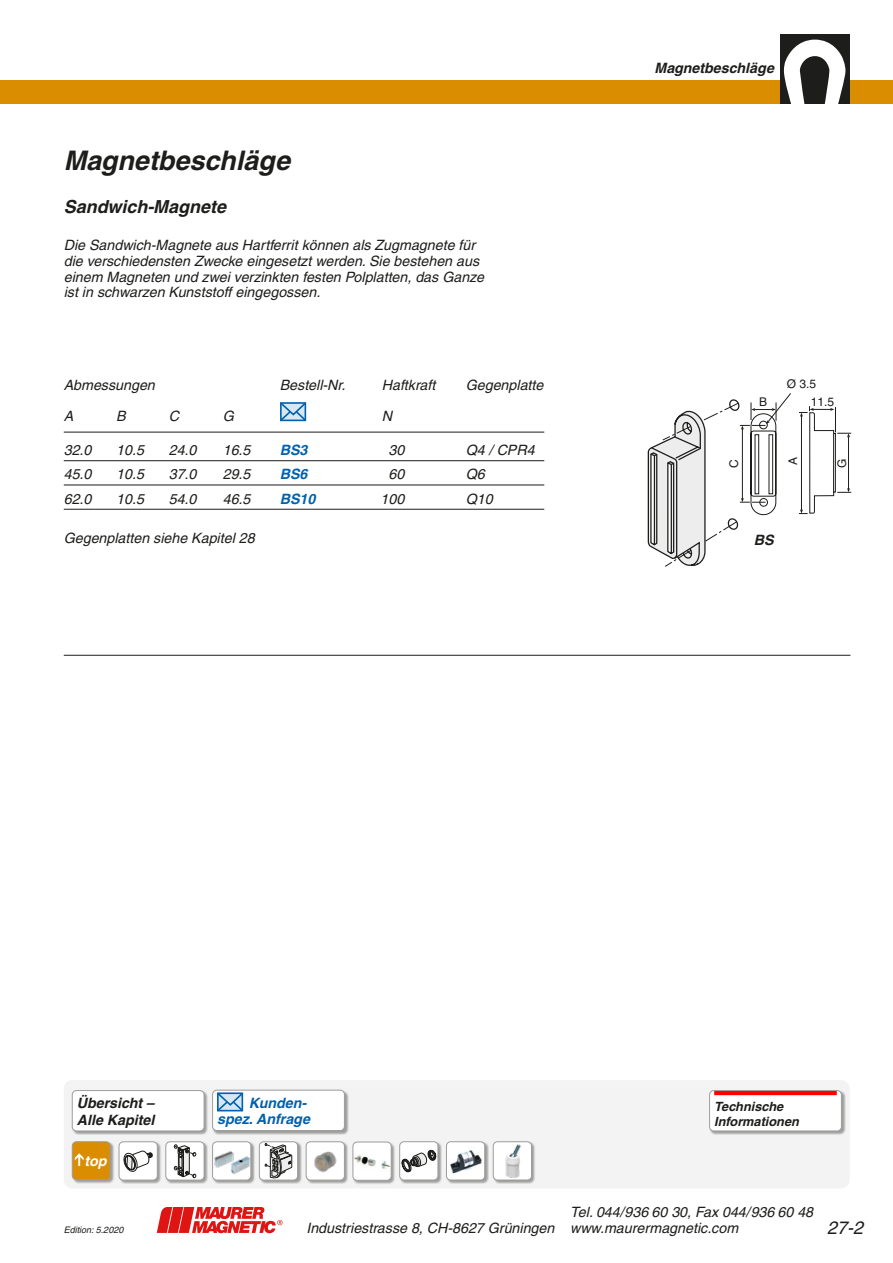
<style>
.page{position:relative;width:893px;height:1263px;background:#fff}
.page>*{position:absolute;margin:0;border:0;box-sizing:border-box;transform-origin:0 0}
.t1{font:italic 700 27px "Helvetica";color:#1d1d1b}
.t2{font:italic 700 18px "Helvetica";color:#1d1d1b}
.t3{font:italic 18px "Helvetica";color:#1d1d1b}
.t4{font:italic 14.25px/15.8px "Helvetica";color:#1d1d1b}
.t5{font:italic 700 14.25px/16.5px "Helvetica";color:#1d1d1b}
.t6{font:italic 700 14.25px/16.5px "Helvetica";color:#0061ae;text-align:right}
.t7{font:italic 700 14.25px "Helvetica";color:#fff}
.t8{font:italic 700 12.75px/15px "Helvetica";color:#1d1d1b}
.t9{font:12px "Helvetica";color:#1d1d1b}
.t10{font:italic 9px "Helvetica";color:#1d1d1b}
</style>
<div class="page">
<div style="left:0;top:81px;width:893px;height:23px;background:#da8d00"></div>
<div style="left:780px;top:34px;width:70px;height:70px;background:#1d1d1b"></div>
<svg style="left:784px;top:40px;width:61px;height:64px"></svg>
<svg style="left:157px;top:1207px;width:125px;height:26px"></svg>
<svg style="left:647px;top:393px;width:204px;height:174px"></svg>
<svg style="left:280px;top:402px;width:27px;height:20px"></svg>
<hr style="left:64px;top:655px;width:786px;height:1px;background:#1d1d1b">
<div style="left:64px;top:1080px;width:786px;height:108px;background:#f3f3f3;border-radius:9px"></div>
<div style="left:166px;top:1141px;width:42px;height:43px;background:#1d1d1b;opacity:.4"></div>
<div style="left:166px;top:1142px;width:38px;height:38px;background:#fff;border-radius:4px"></div>
<svg style="left:174px;top:1145px;width:22px;height:33px"></svg>
<div style="left:165px;top:1141px;width:39px;height:39px;border:1px solid #9d9d9c;border-radius:4px"></div>
<div style="left:119px;top:1141px;width:42px;height:43px;background:#1d1d1b;opacity:.4"></div>
<div style="left:119px;top:1142px;width:38px;height:38px;background:#fff;border-radius:4px"></div>
<svg style="left:123px;top:1150px;width:30px;height:22px"></svg>
<div style="left:119px;top:1141px;width:39px;height:39px;border:1px solid #9d9d9c;border-radius:4px"></div>
<div style="left:212px;top:1141px;width:43px;height:43px;background:#1d1d1b;opacity:.4"></div>
<div style="left:213px;top:1142px;width:38px;height:38px;background:#fff;border-radius:4px"></div>
<img style="left:213px;top:1151px;width:38px;height:29px">
<div style="left:212px;top:1141px;width:39px;height:39px;border:1px solid #9d9d9c;border-radius:4px"></div>
<div style="left:259px;top:1141px;width:43px;height:43px;background:#1d1d1b;opacity:.4"></div>
<div style="left:259px;top:1142px;width:39px;height:38px;background:#fff;border-radius:4px"></div>
<svg style="left:265px;top:1143px;width:27px;height:35px"></svg>
<div style="left:259px;top:1141px;width:39px;height:39px;border:1px solid #9d9d9c;border-radius:4px"></div>
<div style="left:306px;top:1141px;width:43px;height:43px;background:#1d1d1b;opacity:.4"></div>
<div style="left:306px;top:1142px;width:38px;height:38px;background:#fff;border-radius:4px"></div>
<img style="left:314px;top:1151px;width:23px;height:22px">
<div style="left:306px;top:1141px;width:39px;height:39px;border:1px solid #9d9d9c;border-radius:4px"></div>
<div style="left:446px;top:1141px;width:43px;height:43px;background:#1d1d1b;opacity:.4"></div>
<div style="left:446px;top:1142px;width:39px;height:38px;background:#fff;border-radius:4px"></div>
<img style="left:450px;top:1150px;width:32px;height:24px">
<div style="left:446px;top:1141px;width:39px;height:39px;border:1px solid #9d9d9c;border-radius:4px"></div>
<div style="left:493px;top:1141px;width:43px;height:43px;background:#1d1d1b;opacity:.4"></div>
<img style="left:493px;top:1142px;width:38px;height:38px">
<div style="left:493px;top:1141px;width:39px;height:39px;border:1px solid #9d9d9c;border-radius:4px"></div>
<div style="left:399px;top:1141px;width:43px;height:43px;background:#1d1d1b;opacity:.4"></div>
<div style="left:400px;top:1142px;width:38px;height:38px;background:#fff;border-radius:4px"></div>
<svg style="left:402px;top:1150px;width:34px;height:22px"></svg>
<div style="left:399px;top:1141px;width:39px;height:39px;border:1px solid #9d9d9c;border-radius:4px"></div>
<div style="left:353px;top:1142px;width:42px;height:42px;background:#1d1d1b;opacity:.4"></div>
<div style="left:353px;top:1142px;width:38px;height:38px;background:#fff;border-radius:4px"></div>
<img style="left:355px;top:1155px;width:35px;height:14px">
<div style="left:353px;top:1141px;width:39px;height:40px;border:1px solid #9d9d9c;border-radius:4px"></div>
<div style="left:72px;top:1141px;width:43px;height:43px;background:#1d1d1b;opacity:.4"></div>
<div style="left:72px;top:1142px;width:38px;height:37px;background:#da8d00;border-radius:4px"></div>
<div style="left:72px;top:1141px;width:39px;height:39px;border:1px solid #9d9d9c;border-radius:4px"></div>
<svg style="left:75px;top:1153px;width:9px;height:13px"></svg>
<hr style="left:64px;top:432px;width:480px;height:1px;background:#1d1d1b">
<hr style="left:64px;top:460px;width:480px;height:1px;background:#1d1d1b">
<hr style="left:64px;top:485px;width:480px;height:1px;background:#1d1d1b">
<hr style="left:64px;top:509px;width:480px;height:1px;background:#1d1d1b">
<div style="left:212px;top:1090px;width:137px;height:45px;background:#1d1d1b;opacity:.4"></div>
<div style="left:213px;top:1090px;width:131px;height:40px;background:#fff;border-radius:4px"></div>
<div style="left:212px;top:1090px;width:133px;height:41px;border:1px solid #9d9d9c;border-radius:4px"></div>
<div style="left:72px;top:1090px;width:137px;height:45px;background:#1d1d1b;opacity:.4"></div>
<div style="left:72px;top:1090px;width:132px;height:41px;background:#fff;border-radius:4px"></div>
<div style="left:72px;top:1090px;width:132px;height:41px;border:1px solid #9d9d9c;border-radius:4px"></div>
<svg style="left:216px;top:1091px;width:29px;height:21px"></svg>
<div style="left:709px;top:1090px;width:137px;height:45px;background:#1d1d1b;opacity:.4"></div>
<div style="left:710px;top:1090px;width:131px;height:41px;background:#fff;border-radius:4px"></div>
<hr style="left:714px;top:1091px;width:123px;height:4px;background:#f00">
<div style="left:709px;top:1090px;width:133px;height:41px;border:1px solid #9d9d9c;border-radius:4px"></div>
<h1 class="t1" style="left:64px;top:144px;width:228px">Magnetbeschläge</h1>
<p class="t2" style="left:64px;top:196px;width:164px">Sandwich-Magnete</p>
<p class="t4" style="left:64px;top:237px;width:422px">Die Sandwich-Magnete aus Hartferrit können als Zugmagnete für die verschiedensten Zwecke eingesetzt werden. Sie bestehen aus einem Magneten und zwei verzinkten festen Polplatten, das Ganze ist in schwarzen Kunststoff eingegossen.</p>
<p class="t4" style="left:64px;top:377px;width:93px">Abmessungen</p>
<p class="t4" style="left:280px;top:377px;width:67px">Bestell-Nr.</p>
<p class="t4" style="left:382px;top:377px;width:55px">Haftkraft</p>
<p class="t4" style="left:466px;top:377px;width:79px">Gegenplatte</p>
<p class="t4" style="left:64px;top:408px;width:11px">A</p>
<p class="t4" style="left:116px;top:408px;width:11px">B</p>
<p class="t4" style="left:169px;top:408px;width:12px">C</p>
<p class="t4" style="left:223px;top:408px;width:13px">G</p>
<p class="t4" style="left:382px;top:408px;width:12px">N</p>
<p class="t4" style="left:64px;top:442px;width:29px">32.0</p>
<p class="t4" style="left:116px;top:442px;width:29px">10.5</p>
<p class="t4" style="left:169px;top:442px;width:29px">24.0</p>
<p class="t4" style="left:223px;top:442px;width:29px">16.5</p>
<p class="t6" style="left:280px;top:442px;width:29px">BS3</p>
<p class="t4" style="left:388px;top:442px;width:17px">30</p>
<p class="t4" style="left:466px;top:442px;width:70px">Q4 / CPR4</p>
<p class="t4" style="left:64px;top:467px;width:29px">45.0</p>
<p class="t4" style="left:116px;top:467px;width:29px">10.5</p>
<p class="t4" style="left:169px;top:467px;width:29px">37.0</p>
<p class="t4" style="left:223px;top:467px;width:29px">29.5</p>
<p class="t6" style="left:280px;top:466px;width:29px">BS6</p>
<p class="t4" style="left:388px;top:467px;width:17px">60</p>
<p class="t4" style="left:466px;top:467px;width:21px">Q6</p>
<p class="t4" style="left:64px;top:491px;width:29px">62.0</p>
<p class="t4" style="left:116px;top:491px;width:29px">10.5</p>
<p class="t4" style="left:169px;top:491px;width:29px">54.0</p>
<p class="t4" style="left:223px;top:491px;width:29px">46.5</p>
<p class="t6" style="left:280px;top:490px;width:37px">BS10</p>
<p class="t4" style="left:380px;top:491px;width:25px">100</p>
<p class="t4" style="left:466px;top:491px;width:28px">Q10</p>
<p class="t4" style="left:64px;top:530px;width:192px">Gegenplatten siehe Kapitel 28</p>
<p class="t5" style="left:654px;top:59px;width:121px">Magnetbeschläge</p>
<p class="t9" style="left:787px;top:377px;width:31px">Ø 3.5</p>
<p class="t9" style="left:759px;top:394px;width:10px">B</p>
<p class="t9" style="left:811px;top:394px;width:25px">11.5</p>
<p class="t9" style="left:786px;top:465px;width:10px;rotate:-90deg">A</p>
<p class="t9" style="left:727px;top:468px;width:10px;rotate:-90deg">C</p>
<p class="t9" style="left:835px;top:468px;width:11px;rotate:-90deg">G</p>
<p class="t5" style="left:754px;top:531px;width:21px">BS</p>
<p class="t5" style="left:77px;top:1094px;width:79px">Übersicht –<br>Alle Kapitel</p>
<p class="t8" style="left:714px;top:1099px;width:86px">Technische<br>Informationen</p>
<p class="t6" style="left:217px;top:1094px;width:94px">Kunden&shy;spez. Anfrage</p>
<p class="t7" style="left:85px;top:1152px;width:24px">top</p>
<p class="t4" style="left:306px;top:1204px;width:508px;text-indent:264px">Tel. 044/936 60 30, Fax 044/936 60 48<br>Industriestrasse 8, CH-8627 Grüningen www.maurermagnetic.com</p>
<p class="t10" style="left:64px;top:1224px;width:61px">Edition: 5.2020</p>
<p class="t3" style="left:827px;top:1217px;width:38px">27-2</p>
</div>
